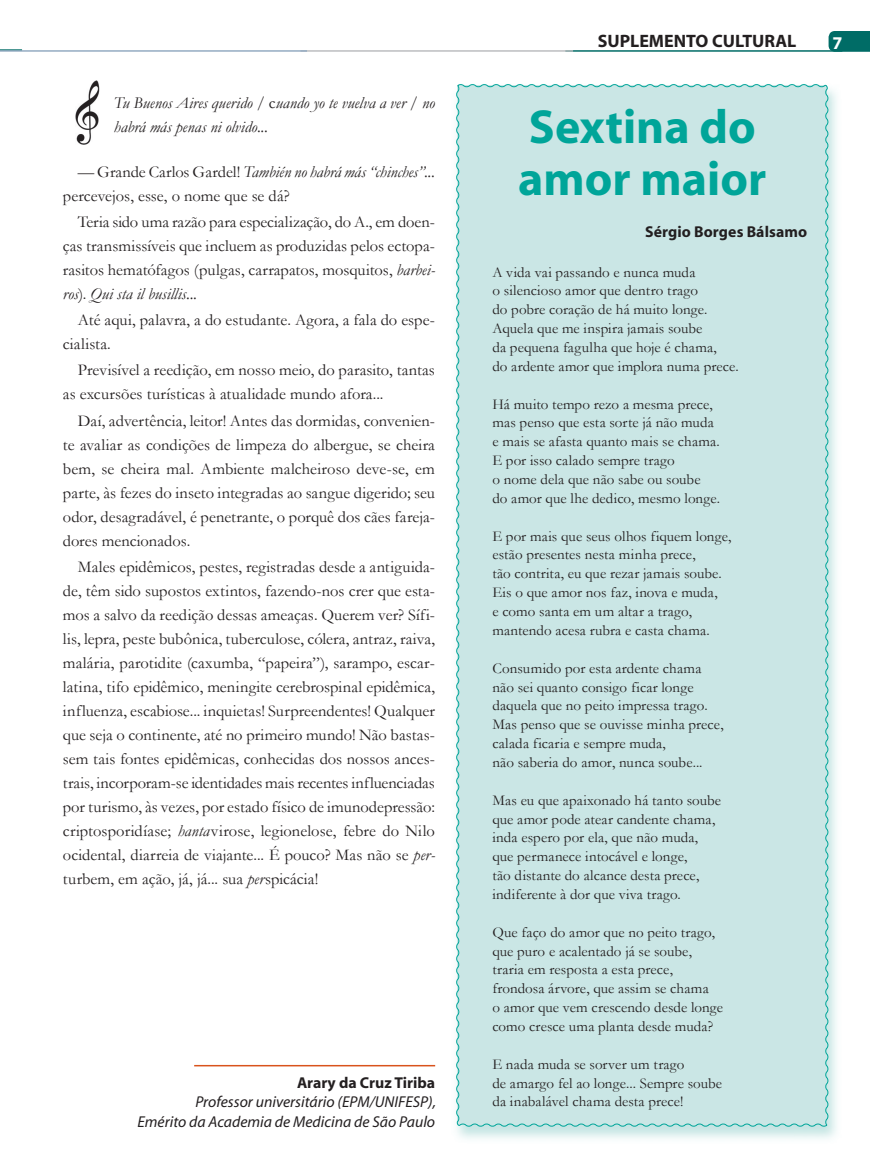
<style>
.page{position:relative;width:870px;height:1168px;background:#fff}
.page>*{position:absolute;margin:0;border:0;box-sizing:border-box;transform-origin:0 0}
.t1{font:700 48px/52.5px "Myriad";color:#00a599}
.t2{font:700 18px "Myriad";color:#231f20}
.t3{font:700 18px "Myriad";color:#fff}
.t4{font:16.5px/24px "Garamond";color:#231f20}
.t5{font:italic 16.5px/24px "Garamond";color:#231f20}
.t6{font:italic 15.75px/19.5px "Myriad";color:#231f20;text-align:right}
.t7{font:700 15.75px "Myriad";letter-spacing:.005em;color:#231f20}
.t8{font:15px/18.9px "Garamond";letter-spacing:.005em;color:#231f20}
.s1{font-style:normal}
.s2{font-style:italic}
</style>
<div class="page">
<hr style="left:0;top:49px;width:22px;height:2px;background:#006c66">
<hr style="left:565px;top:50px;width:277px;height:2px;background:#006c66">
<hr style="left:300px;top:50px;width:273px;height:2px;background:#bcbdc0">
<svg style="left:828px;top:31px;width:42px;height:21px"></svg>
<hr style="left:0;top:50px;width:307px;height:2px;background:#94abc2">
<hr style="left:194px;top:1065px;width:241px;height:1px;background:#d9531c">
<img style="left:76px;top:80px;width:24px;height:64px">
<div style="left:455px;top:84px;width:374px;height:1043px;background:#cae6e5"></div>
<p class="t5" style="left:114px;top:90px;width:323px">Tu Buenos Aires querido / <span class="s1">c</span>uando yo te vuelva a ver / no habrá más penas ni olvido...</p>
<p class="t4" style="left:63px;top:159px;width:374px;text-indent:15px">— Grande Carlos Gardel! <span class="s2">También no habrá más “chinches”... </span>percevejos, esse, o nome que se dá?</p>
<p class="t4" style="left:63px;top:209px;width:374px;text-align:justify;text-indent:15px">Teria sido uma razão para especialização, do A., em doen&shy;ças transmissíveis que incluem as produzidas pelos ectopa&shy;rasitos hematófagos (pulgas, carrapatos, mosquitos, <span class="s2">barbei&shy;ros</span>). <span class="s2">Qui sta il busillis...</span></p>
<p class="t4" style="left:63px;top:308px;width:374px;text-indent:15px">Até aqui, palavra, a do estudante. Agora, a fala do espe&shy;cialista.</p>
<p class="t4" style="left:63px;top:358px;width:374px;text-indent:15px">Previsível a reedição, em nosso meio, do parasito, tantas as excursões turísticas à atualidade mundo afora...</p>
<p class="t4" style="left:63px;top:408px;width:374px;text-align:justify;text-indent:15px">Daí, advertência, leitor! Antes das dormidas, convenien&shy;te avaliar as condições de limpeza do albergue, se cheira bem, se cheira mal. Ambiente malcheiroso deve-se, em parte, às fezes do inseto integradas ao sangue digerido; seu odor, desagradável, é penetrante, o porquê dos cães fareja&shy;dores mencionados.</p>
<p class="t4" style="left:63px;top:554px;width:374px;text-align:justify;text-indent:15px">Males epidêmicos, pestes, registradas desde a antiguida&shy;de, têm sido supostos extintos, fazendo-nos crer que esta&shy;mos a salvo da reedição dessas ameaças. Querem ver? Sífi&shy;lis, lepra, peste bubônica, tuberculose, cólera, antraz, raiva, malária, parotidite (caxumba, “papeira”), sarampo, escar&shy;latina, tifo epidêmico, meningite cerebrospinal epidêmica, influenza, escabiose... inquietas! Surpreendentes! Qualquer que seja o continente, até no primeiro mundo! Não bastas&shy;sem tais fontes epidêmicas, conhecidas dos nossos ances&shy;trais, incorporam-se identidades mais recentes influenciadas por turismo, às vezes, por estado físico de imunodepressão: criptosporidíase; <span class="s2">hanta</span>virose, legionelose, febre do Nilo ocidental, diarreia de viajante... É pouco? Mas não se <span class="s2">per&shy;</span>turbem, em ação, já, já... sua <span class="s2">per</span>spicácia!</p>
<p class="t7" style="left:297px;top:1074px;width:140px">Arary da Cruz Tiriba</p>
<p class="t6" style="left:137px;top:1093px;width:300px">Professor universitário (EPM/UNIFESP),<br>Emérito da Academia de Medicina de São Paulo</p>
<p class="t2" style="left:598px;top:32px;width:200px">SUPLEMENTO CULTURAL</p>
<p class="t3" style="left:832px;top:33px;width:11px">7</p>
<h1 class="t1" style="left:518px;top:102px;width:249px">Sextina do amor maior</h1>
<p class="t7" style="left:645px;top:224px;width:163px">Sérgio Borges Bálsamo</p>
<p class="t8" style="left:492px;top:262px;width:248px">A vida vai passando e nunca muda<br>o silencioso amor que dentro trago<br>do pobre coração de há muito longe.<br>Aquela que me inspira jamais soube<br>da pequena fagulha que hoje é chama,<br>do ardente amor que implora numa prece.</p>
<p class="t8" style="left:492px;top:394px;width:229px">Há muito tempo rezo a mesma prece, mas penso que esta sorte já não muda e mais se afasta quanto mais se chama.<br>E por isso calado sempre trago<br>o nome dela que não sabe ou soube<br>do amor que lhe dedico, mesmo longe.</p>
<p class="t8" style="left:492px;top:526px;width:241px">E por mais que seus olhos fiquem longe, estão presentes nesta minha prece,<br>tão contrita, eu que rezar jamais soube.<br>Eis o que amor nos faz, inova e muda,<br>e como santa em um altar a trago, mantendo acesa rubra e casta chama.</p>
<p class="t8" style="left:492px;top:658px;width:233px">Consumido por esta ardente chama não sei quanto consigo ficar longe daquela que no peito impressa trago.<br>Mas penso que se ouvisse minha prece, calada ficaria e sempre muda,<br>não saberia do amor, nunca soube...</p>
<p class="t8" style="left:492px;top:790px;width:230px">Mas eu que apaixonado há tanto soube que amor pode atear candente chama, inda espero por ela, que não muda, que permanece intocável e longe,<br>tão distante do alcance desta prece, indiferente à dor que viva trago.</p>
<p class="t8" style="left:492px;top:922px;width:232px">Que faço do amor que no peito trago, que puro e acalentado já se soube, traria em resposta a esta prece, frondosa árvore, que assim se chama<br>o amor que vem crescendo desde longe como cresce uma planta desde muda?</p>
<p class="t8" style="left:492px;top:1054px;width:231px">E nada muda se sorver um trago<br>de amargo fel ao longe... Sempre soube da inabalável chama desta prece!</p>
</div>
